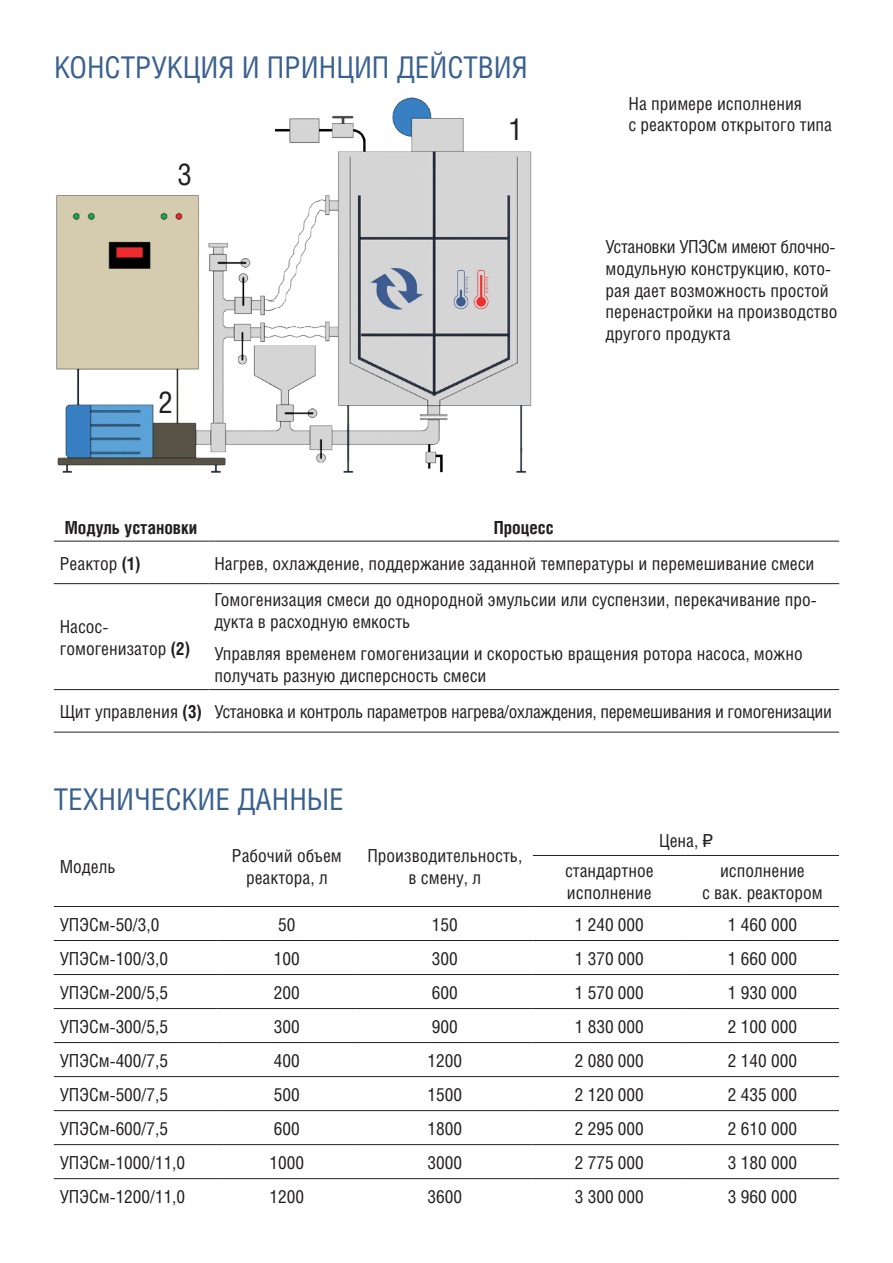
<style>
.page{position:relative;width:893px;height:1263px;background:#fff}
.page>*{position:absolute;margin:0;border:0;box-sizing:border-box;transform-origin:0 0}
.t1{font:30px "Helios Cond C";color:#396190}
.t2{font:30px "Helios Cond C";color:#231f20}
.подзаголовок{font:18px/21.6px "Helios Cond C";color:#231f20}
.подзаголовок-2{font:18px "Helios Cond C";letter-spacing:-.02em;color:#231f20}
.подзаголовок-3{font:700 18px "Helios Cond";color:#231f20}
.s1{font-family:"Helios Cond";font-weight:700}
.s2{font-family:"Arial"}
</style>
<div class="page">
<img style="left:56px;top:97px;width:476px;height:376px">
<img style="left:370px;top:267px;width:54px;height:43px">
<img style="left:452px;top:267px;width:39px;height:43px">
<hr style="left:54px;top:541px;width:154px;height:1px;background:#231f20">
<hr style="left:208px;top:541px;width:631px;height:1px;background:#231f20">
<hr style="left:54px;top:583px;width:154px;height:1px;background:#231f20">
<hr style="left:208px;top:583px;width:631px;height:1px;background:#231f20">
<hr style="left:54px;top:689px;width:154px;height:1px;background:#231f20">
<hr style="left:208px;top:689px;width:631px;height:1px;background:#231f20">
<hr style="left:54px;top:732px;width:154px;height:1px;background:#231f20">
<hr style="left:208px;top:732px;width:631px;height:1px;background:#231f20">
<hr style="left:533px;top:855px;width:153px;height:1px;background:#231f20">
<hr style="left:686px;top:855px;width:153px;height:1px;background:#231f20">
<hr style="left:54px;top:906px;width:163px;height:1px;background:#231f20">
<hr style="left:217px;top:906px;width:140px;height:1px;background:#231f20">
<hr style="left:357px;top:906px;width:176px;height:1px;background:#231f20">
<hr style="left:533px;top:906px;width:153px;height:1px;background:#231f20">
<hr style="left:686px;top:906px;width:153px;height:1px;background:#231f20">
<hr style="left:54px;top:940px;width:163px;height:1px;background:#231f20">
<hr style="left:217px;top:940px;width:140px;height:1px;background:#231f20">
<hr style="left:357px;top:940px;width:176px;height:1px;background:#231f20">
<hr style="left:533px;top:940px;width:153px;height:1px;background:#231f20">
<hr style="left:686px;top:940px;width:153px;height:1px;background:#231f20">
<hr style="left:54px;top:974px;width:163px;height:1px;background:#231f20">
<hr style="left:217px;top:974px;width:140px;height:1px;background:#231f20">
<hr style="left:357px;top:974px;width:176px;height:1px;background:#231f20">
<hr style="left:533px;top:974px;width:153px;height:1px;background:#231f20">
<hr style="left:686px;top:974px;width:153px;height:1px;background:#231f20">
<hr style="left:54px;top:1008px;width:163px;height:1px;background:#231f20">
<hr style="left:217px;top:1008px;width:140px;height:1px;background:#231f20">
<hr style="left:357px;top:1008px;width:176px;height:1px;background:#231f20">
<hr style="left:533px;top:1008px;width:153px;height:1px;background:#231f20">
<hr style="left:686px;top:1008px;width:153px;height:1px;background:#231f20">
<hr style="left:54px;top:1042px;width:163px;height:1px;background:#231f20">
<hr style="left:217px;top:1042px;width:140px;height:1px;background:#231f20">
<hr style="left:357px;top:1042px;width:176px;height:1px;background:#231f20">
<hr style="left:533px;top:1042px;width:153px;height:1px;background:#231f20">
<hr style="left:686px;top:1042px;width:153px;height:1px;background:#231f20">
<hr style="left:54px;top:1076px;width:163px;height:1px;background:#231f20">
<hr style="left:217px;top:1076px;width:140px;height:1px;background:#231f20">
<hr style="left:357px;top:1076px;width:176px;height:1px;background:#231f20">
<hr style="left:533px;top:1076px;width:153px;height:1px;background:#231f20">
<hr style="left:686px;top:1076px;width:153px;height:1px;background:#231f20">
<hr style="left:54px;top:1110px;width:163px;height:1px;background:#231f20">
<hr style="left:217px;top:1110px;width:140px;height:1px;background:#231f20">
<hr style="left:357px;top:1110px;width:176px;height:1px;background:#231f20">
<hr style="left:533px;top:1110px;width:153px;height:1px;background:#231f20">
<hr style="left:686px;top:1110px;width:153px;height:1px;background:#231f20">
<hr style="left:54px;top:1144px;width:163px;height:1px;background:#231f20">
<hr style="left:217px;top:1144px;width:140px;height:1px;background:#231f20">
<hr style="left:357px;top:1144px;width:176px;height:1px;background:#231f20">
<hr style="left:533px;top:1144px;width:153px;height:1px;background:#231f20">
<hr style="left:686px;top:1144px;width:153px;height:1px;background:#231f20">
<hr style="left:54px;top:1178px;width:163px;height:1px;background:#231f20">
<hr style="left:217px;top:1178px;width:140px;height:1px;background:#231f20">
<hr style="left:357px;top:1178px;width:176px;height:1px;background:#231f20">
<hr style="left:533px;top:1178px;width:153px;height:1px;background:#231f20">
<hr style="left:686px;top:1178px;width:153px;height:1px;background:#231f20">
<p class="t1" style="left:54px;top:49px;width:475px">КОНСТРУКЦИЯ И ПРИНЦИП ДЕЙСТВИЯ</p>
<p class="t2" style="left:178px;top:156px;width:16px">3</p>
<p class="t2" style="left:158px;top:384px;width:16px">2</p>
<p class="t2" style="left:509px;top:111px;width:16px">1</p>
<p class="подзаголовок" style="left:628px;top:92px;width:175px">На примере исполнения</p>
<p class="подзаголовок" style="left:628px;top:114px;width:205px">с реактором открытого типа</p>
<p class="подзаголовок-2" style="left:605px;top:236px;width:232px">Установки УПЭСм имеют блочно-</p>
<p class="подзаголовок" style="left:605px;top:257px;width:234px">модульную конструкцию, кото&shy;рая дает возможность простой перенастройки на производство другого продукта</p>
<p class="подзаголовок-3" style="left:65px;top:516px;width:134px">Модуль установки</p>
<p class="подзаголовок-3" style="left:494px;top:516px;width:61px">Процесс</p>
<p class="подзаголовок" style="left:60px;top:552px;width:83px">Реактор <span class="s1">(1)</span></p>
<p class="подзаголовок" style="left:214px;top:552px;width:602px">Нагрев, охлаждение, поддержание заданной температуры и перемешивание смеси</p>
<p class="подзаголовок" style="left:60px;top:615px;width:50px">Насос-</p>
<p class="подзаголовок" style="left:60px;top:637px;width:132px">гомогенизатор <span class="s1">(2)</span></p>
<p class="подзаголовок" style="left:214px;top:588px;width:604px">Гомогенизация смеси до однородной эмульсии или суспензии, перекачивание про&shy;дукта в расходную емкость</p>
<p class="подзаголовок" style="left:214px;top:642px;width:590px">Управляя временем гомогенизации и скоростью вращения ротора насоса, можно получать разную дисперсность смеси</p>
<p class="подзаголовок" style="left:60px;top:701px;width:144px">Щит управления <span class="s1">(3)</span></p>
<p class="подзаголовок-2" style="left:214px;top:701px;width:619px">Установка и контроль параметров нагрева/охлаждения, перемешивания и гомогенизации</p>
<p class="t1" style="left:54px;top:782px;width:292px">ТЕХНИЧЕСКИЕ ДАННЫЕ</p>
<p class="подзаголовок" style="left:60px;top:855px;width:57px">Модель</p>
<p class="подзаголовок" style="left:232px;top:844px;width:111px">Рабочий объем</p>
<p class="подзаголовок" style="left:246px;top:866px;width:83px">реактора, л</p>
<p class="подзаголовок" style="left:367px;top:844px;width:156px">Производительность,</p>
<p class="подзаголовок" style="left:408px;top:866px;width:74px">в смену, л</p>
<p class="подзаголовок" style="left:659px;top:830px;width:55px">Цена, <span class="s2">₽</span></p>
<p class="подзаголовок" style="left:565px;top:860px;width:90px">стандартное</p>
<p class="подзаголовок" style="left:567px;top:881px;width:86px">исполнение</p>
<p class="подзаголовок" style="left:720px;top:860px;width:86px">исполнение</p>
<p class="подзаголовок" style="left:702px;top:881px;width:122px">с вак. реактором</p>
<p class="подзаголовок" style="left:60px;top:913px;width:101px">УПЭСм-50/3,0</p>
<p class="подзаголовок" style="left:278px;top:913px;width:19px">50</p>
<p class="подзаголовок" style="left:432px;top:913px;width:27px">150</p>
<p class="подзаголовок" style="left:575px;top:913px;width:71px">1 240 000</p>
<p class="подзаголовок" style="left:728px;top:913px;width:71px">1 460 000</p>
<p class="подзаголовок" style="left:60px;top:947px;width:110px">УПЭСм-100/3,0</p>
<p class="подзаголовок" style="left:274px;top:947px;width:27px">100</p>
<p class="подзаголовок" style="left:432px;top:947px;width:27px">300</p>
<p class="подзаголовок" style="left:575px;top:947px;width:71px">1 370 000</p>
<p class="подзаголовок" style="left:728px;top:947px;width:71px">1 660 000</p>
<p class="подзаголовок" style="left:60px;top:981px;width:110px">УПЭСм-200/5,5</p>
<p class="подзаголовок" style="left:274px;top:981px;width:27px">200</p>
<p class="подзаголовок" style="left:432px;top:981px;width:27px">600</p>
<p class="подзаголовок" style="left:575px;top:981px;width:71px">1 570 000</p>
<p class="подзаголовок" style="left:728px;top:981px;width:71px">1 930 000</p>
<p class="подзаголовок" style="left:60px;top:1015px;width:110px">УПЭСм-300/5,5</p>
<p class="подзаголовок" style="left:274px;top:1015px;width:27px">300</p>
<p class="подзаголовок" style="left:432px;top:1015px;width:27px">900</p>
<p class="подзаголовок" style="left:575px;top:1015px;width:71px">1 830 000</p>
<p class="подзаголовок" style="left:728px;top:1015px;width:71px">2 100 000</p>
<p class="подзаголовок" style="left:60px;top:1049px;width:110px">УПЭСм-400/7,5</p>
<p class="подзаголовок" style="left:274px;top:1049px;width:27px">400</p>
<p class="подзаголовок" style="left:428px;top:1049px;width:36px">1200</p>
<p class="подзаголовок" style="left:575px;top:1049px;width:71px">2 080 000</p>
<p class="подзаголовок" style="left:728px;top:1049px;width:71px">2 140 000</p>
<p class="подзаголовок" style="left:60px;top:1083px;width:110px">УПЭСм-500/7,5</p>
<p class="подзаголовок" style="left:274px;top:1083px;width:27px">500</p>
<p class="подзаголовок" style="left:428px;top:1083px;width:36px">1500</p>
<p class="подзаголовок" style="left:575px;top:1083px;width:71px">2 120 000</p>
<p class="подзаголовок" style="left:728px;top:1083px;width:71px">2 435 000</p>
<p class="подзаголовок" style="left:60px;top:1117px;width:110px">УПЭСм-600/7,5</p>
<p class="подзаголовок" style="left:274px;top:1117px;width:27px">600</p>
<p class="подзаголовок" style="left:428px;top:1117px;width:36px">1800</p>
<p class="подзаголовок" style="left:575px;top:1117px;width:71px">2 295 000</p>
<p class="подзаголовок" style="left:728px;top:1117px;width:71px">2 610 000</p>
<p class="подзаголовок" style="left:60px;top:1151px;width:127px">УПЭСм-1000/11,0</p>
<p class="подзаголовок" style="left:270px;top:1151px;width:36px">1000</p>
<p class="подзаголовок" style="left:428px;top:1151px;width:36px">3000</p>
<p class="подзаголовок" style="left:575px;top:1151px;width:71px">2 775 000</p>
<p class="подзаголовок" style="left:728px;top:1151px;width:71px">3 180 000</p>
<p class="подзаголовок" style="left:60px;top:1185px;width:127px">УПЭСм-1200/11,0</p>
<p class="подзаголовок" style="left:270px;top:1185px;width:36px">1200</p>
<p class="подзаголовок" style="left:428px;top:1185px;width:36px">3600</p>
<p class="подзаголовок" style="left:575px;top:1185px;width:71px">3 300 000</p>
<p class="подзаголовок" style="left:728px;top:1185px;width:71px">3 960 000</p>
</div>
